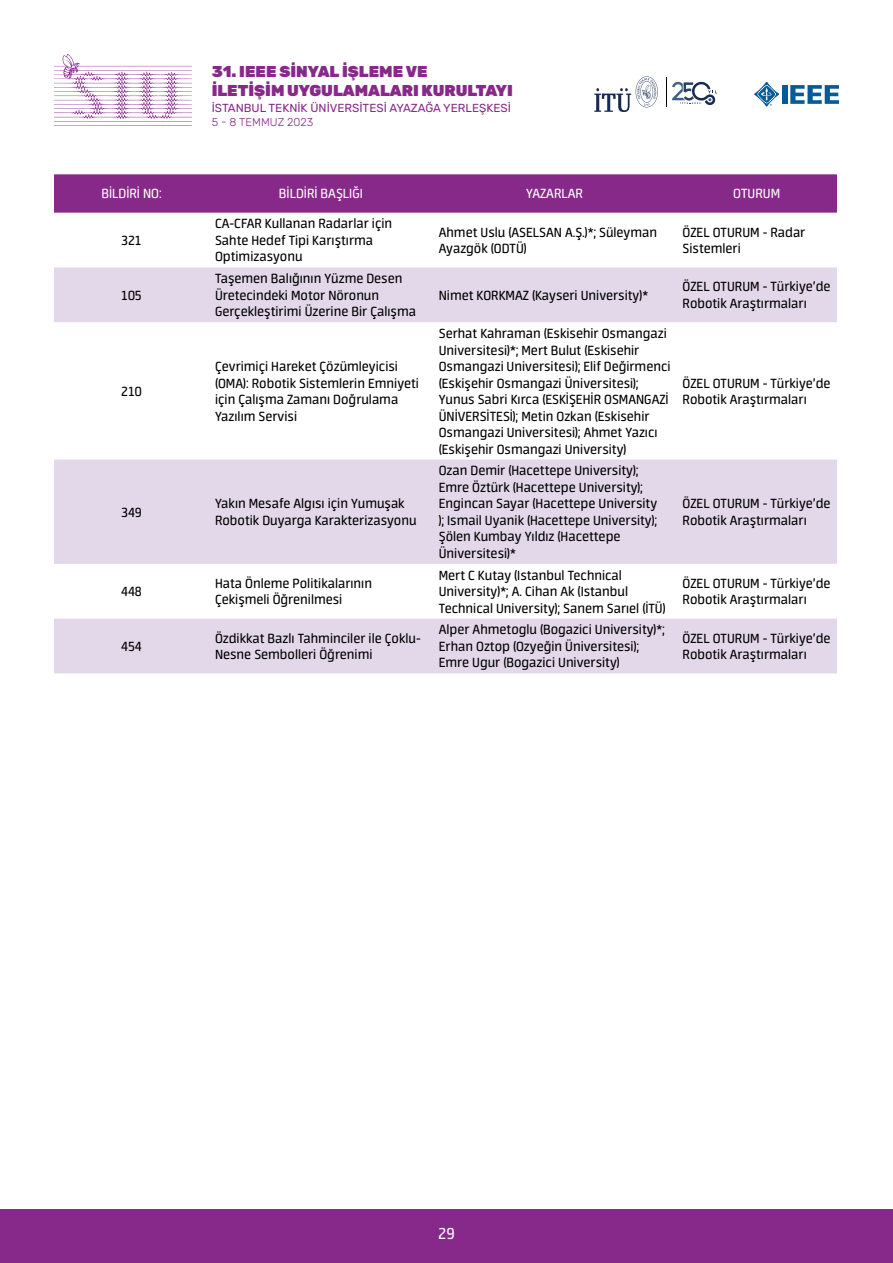
<style>
.page{position:relative;width:893px;height:1263px;background:#fff}
.page>*{position:absolute;margin:0;border:0;box-sizing:border-box;transform-origin:0 0}
.t1{font:18px "Neuron";color:#fff}
.t2{font:900 15.75px/19px "Rubik";color:#872989}
.t3{font:15px/16.5px "Neuron";color:#000}
.t4{font:15px "Neuron";color:#fff}
.t5{font:11.7px "Rubik";color:#872989}
.t6{font:300 11.4px "Rubik";color:#872989}
</style>
<div class="page">
<div style="left:0;top:1209px;width:893px;height:54px;background:#87298a"></div>
<svg style="left:594px;top:76px;width:64px;height:36px"></svg>
<hr style="left:666px;top:77px;width:1px;height:30px;background:#000">
<svg style="left:672px;top:82px;width:45px;height:23px"></svg>
<div style="left:782px;top:85px;width:6px;height:19px;background:#035c99"></div>
<svg style="left:790px;top:85px;width:49px;height:19px"></svg>
<svg style="left:754px;top:82px;width:25px;height:25px"></svg>
<svg style="left:54px;top:54px;width:138px;height:72px"></svg>
<div style="left:54px;top:174px;width:783px;height:39px;background:#872989"></div>
<svg style="left:54px;top:267px;width:783px;height:406px;fill:#e3d8ea"></svg>
<p class="t2" style="left:212px;top:63px;width:303px">31. IEEE SİNYAL İŞLEME VE<br>İLETİŞİM UYGULAMALARI KURULTAYI</p>
<p class="t5" style="left:212px;top:102px;width:301px">İSTANBUL TEKNİK ÜNİVERSİTESİ AYAZAĞA YERLEŞKESİ</p>
<p class="t6" style="left:212px;top:116px;width:103px">5 - 8 TEMMUZ 2023</p>
<p class="t4" style="left:101px;top:186px;width:62px">BİLDİRİ NO:</p>
<p class="t4" style="left:279px;top:186px;width:85px">BİLDİRİ BAŞLIĞI</p>
<p class="t4" style="left:526px;top:186px;width:58px">YAZARLAR</p>
<p class="t4" style="left:733px;top:186px;width:48px">OTURUM</p>
<p class="t3" style="left:121px;top:232px;width:22px">321</p>
<p class="t3" style="left:215px;top:216px;width:179px">CA-CFAR Kullanan Radarlar için<br>Sahte Hedef Tipi Karıştırma<br>Optimizasyonu</p>
<p class="t3" style="left:439px;top:224px;width:220px">Ahmet Uslu (ASELSAN A.Ş.)*; Süleyman<br>Ayazgök (ODTÜ)</p>
<p class="t3" style="left:682px;top:224px;width:124px">ÖZEL OTURUM - Radar<br>Sistemleri</p>
<p class="t3" style="left:121px;top:287px;width:22px">105</p>
<p class="t3" style="left:121px;top:383px;width:22px">210</p>
<p class="t3" style="left:215px;top:270px;width:202px">Taşemen Balığının Yüzme Desen<br>Üretecindeki Motor Nöronun<br>Gerçekleştirimi Üzerine Bir Çalışma</p>
<p class="t3" style="left:215px;top:358px;width:206px">Çevrimiçi Hareket Çözümleyicisi (OMA): Robotik Sistemlerin Emniyeti için Çalışma Zamanı Doğrulama<br>Yazılım Servisi</p>
<p class="t3" style="left:121px;top:504px;width:22px">349</p>
<p class="t3" style="left:215px;top:495px;width:203px">Yakın Mesafe Algısı için Yumuşak<br>Robotik Duyarga Karakterizasyonu</p>
<p class="t3" style="left:439px;top:287px;width:211px">Nimet KORKMAZ (Kayseri University)*</p>
<p class="t3" style="left:682px;top:279px;width:149px">ÖZEL OTURUM - Türkiye’de<br>Robotik Araştırmaları</p>
<p class="t3" style="left:439px;top:325px;width:233px">Serhat Kahraman (Eskisehir Osmangazi Universitesi)*; Mert Bulut (Eskisehir Osmangazi Universitesi); Elif Değirmenci (Eskişehir Osmangazi Üniversitesi); Yunus Sabri Kırca (ESKİŞEHİR OSMANGAZİ ÜNİVERSİTESİ); Metin Ozkan (Eskisehir Osmangazi Universitesi); Ahmet Yazıcı (Eskişehir Osmangazi University)</p>
<p class="t3" style="left:439px;top:462px;width:220px">Ozan Demir (Hacettepe University); Emre Öztürk (Hacettepe University); Engincan Sayar (Hacettepe University ); Ismail Uyanik (Hacettepe University); Şölen Kumbay Yıldız (Hacettepe Üniversitesi)*</p>
<p class="t3" style="left:682px;top:375px;width:149px">ÖZEL OTURUM - Türkiye’de<br>Robotik Araştırmaları</p>
<p class="t3" style="left:682px;top:495px;width:149px">ÖZEL OTURUM - Türkiye’de<br>Robotik Araştırmaları</p>
<p class="t3" style="left:121px;top:583px;width:22px">448</p>
<p class="t3" style="left:215px;top:575px;width:159px">Hata Önleme Politikalarının<br>Çekişmeli Öğrenilmesi</p>
<p class="t3" style="left:439px;top:567px;width:228px">Mert C Kutay (Istanbul Technical<br>University)*; A. Cihan Ak (Istanbul<br>Technical University); Sanem Sarıel (İTÜ)</p>
<p class="t3" style="left:682px;top:575px;width:149px">ÖZEL OTURUM - Türkiye’de<br>Robotik Araştırmaları</p>
<p class="t3" style="left:121px;top:638px;width:22px">454</p>
<p class="t3" style="left:215px;top:630px;width:207px">Özdikkat Bazlı Tahminciler ile Çoklu-<br>Nesne Sembolleri Öğrenimi</p>
<p class="t3" style="left:439px;top:621px;width:228px">Alper Ahmetoglu (Bogazici University)*;<br>Erhan Oztop (Ozyeğin Üniversitesi);<br>Emre Ugur (Bogazici University)</p>
<p class="t3" style="left:682px;top:630px;width:149px">ÖZEL OTURUM - Türkiye’de<br>Robotik Araştırmaları</p>
<p class="t1" style="left:438px;top:1223px;width:18px">29</p>
</div>
